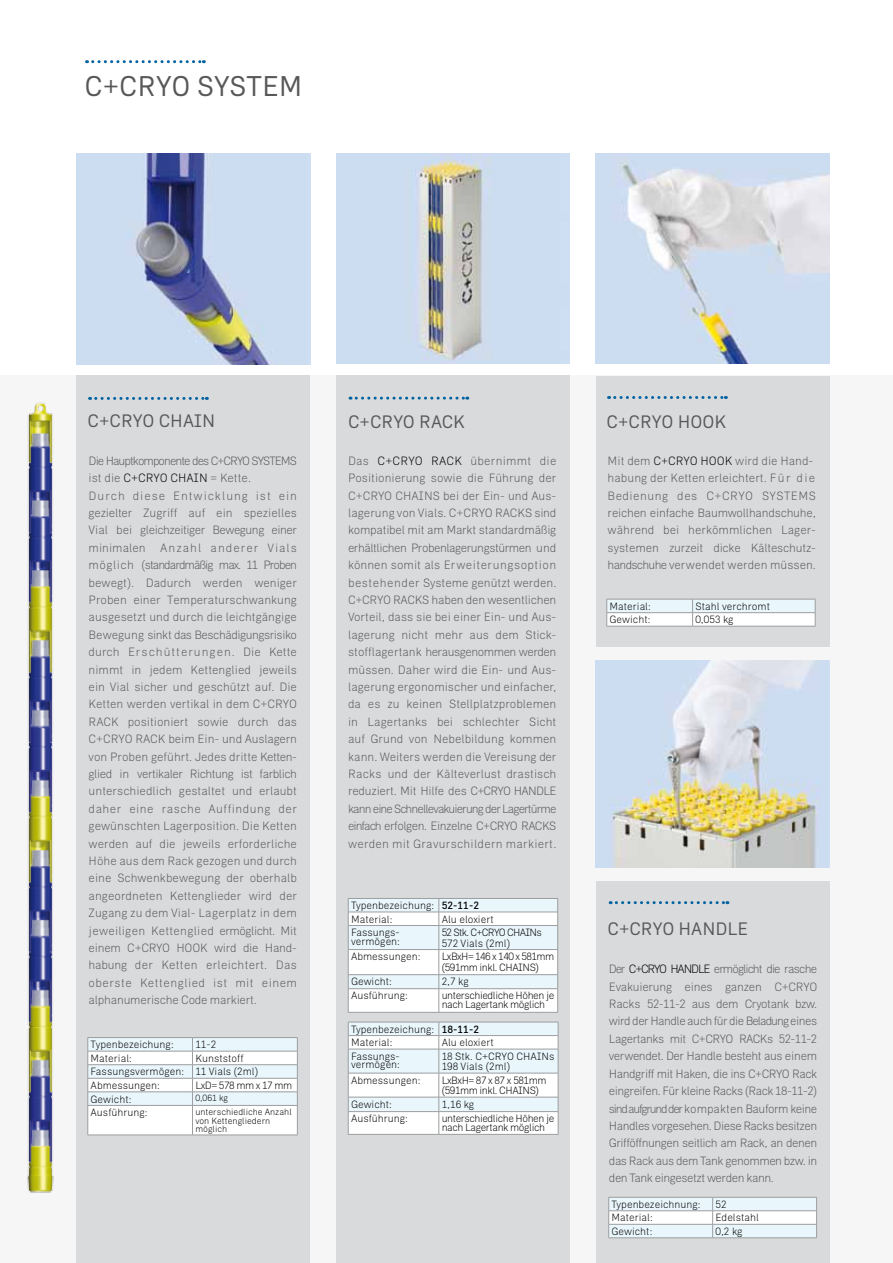
<style>
.page{position:relative;width:893px;height:1263px;background:#fff}
.page>*{position:absolute;margin:0;border:0;box-sizing:border-box;transform-origin:0 0}
.t1{font:28.5px "Zimmer";color:#58585a}
.t2{font:18px "Zimmer";color:#58585a}
.t3{font:300 12px/17.4px "Zimmer";color:#58585a;text-align:justify}
.t4{font:300 10.5px/13.5px "Zimmer";color:#000}
.t5{font:300 10.5px/8.4px "Zimmer";letter-spacing:-.04em;color:#000}
.t6{font:300 10.5px/10.5px "Zimmer";letter-spacing:-.05em;color:#000}
.t7{font:300 10.5px "Zimmer";letter-spacing:-.06em;color:#000}
.t8{font:300 9px/8.6px "Zimmer";color:#000}
.s1{color:#000}
.s2{font-weight:500}
</style>
<div class="page">
<div style="left:0;top:376px;width:893px;height:887px;background:#f6f6f6"></div>
<div style="left:336px;top:376px;width:234px;height:887px;background:#d9dadb"></div>
<div style="left:596px;top:376px;width:234px;height:270px;background:#d9dadb"></div>
<div style="left:596px;top:881px;width:234px;height:382px;background:#d9dadb"></div>
<div style="left:77px;top:376px;width:233px;height:887px;background:#d9dadb"></div>
<svg style="left:90px;top:397px;width:117px;height:3px"></svg>
<svg style="left:350px;top:397px;width:118px;height:3px"></svg>
<svg style="left:609px;top:396px;width:117px;height:3px"></svg>
<img style="left:336px;top:154px;width:234px;height:210px">
<img style="left:596px;top:154px;width:234px;height:210px">
<svg style="left:87px;top:60px;width:117px;height:3px"></svg>
<svg style="left:88px;top:1037px;width:210px;height:98px;background:#f0f5f7"></svg>
<hr style="left:88px;top:1105px;width:104px;height:1px;background:#9c9e9f">
<hr style="left:88px;top:1105px;width:1px;height:30px;background:#9c9e9f">
<hr style="left:192px;top:1105px;width:106px;height:1px;background:#9c9e9f">
<hr style="left:192px;top:1105px;width:1px;height:30px;background:#9c9e9f">
<hr style="left:297px;top:1105px;width:1px;height:30px;background:#9c9e9f">
<hr style="left:88px;top:1135px;width:104px;height:1px;background:#9c9e9f">
<hr style="left:192px;top:1135px;width:106px;height:1px;background:#9c9e9f">
<svg style="left:348px;top:898px;width:210px;height:114px;background:#edf2f5"></svg>
<hr style="left:348px;top:1012px;width:91px;height:1px;background:#9c9e9f">
<hr style="left:439px;top:1012px;width:119px;height:1px;background:#9c9e9f">
<svg style="left:348px;top:1022px;width:211px;height:112px;background:#eff4f7"></svg>
<hr style="left:348px;top:1134px;width:91px;height:1px;background:#9c9e9f">
<hr style="left:439px;top:1134px;width:119px;height:1px;background:#9c9e9f">
<svg style="left:606px;top:599px;width:210px;height:27px;background:#ecf2f5"></svg>
<hr style="left:607px;top:626px;width:86px;height:1px;background:#9c9e9f">
<hr style="left:693px;top:626px;width:122px;height:1px;background:#9c9e9f">
<img style="left:77px;top:154px;width:233px;height:210px">
<svg style="left:610px;top:901px;width:118px;height:3px"></svg>
<img style="left:596px;top:661px;width:234px;height:206px">
<svg style="left:608px;top:1197px;width:209px;height:40px;background:#e9f1f5"></svg>
<hr style="left:608px;top:1237px;width:105px;height:1px;background:#9c9e9f">
<hr style="left:713px;top:1237px;width:104px;height:1px;background:#9c9e9f">
<img style="left:27px;top:402px;width:27px;height:791px">
<h1 class="t1" style="left:85px;top:70px;width:219px">C+CRYO SYSTE M</h1>
<h2 class="t2" style="left:88px;top:411px;width:129px">C+CRYO CHAIN</h2>
<h2 class="t2" style="left:348px;top:411px;width:116px">C+CRYO RACK</h2>
<h2 class="t2" style="left:607px;top:411px;width:121px">C+CRYO H oo k</h2>
<p class="t3" style="left:89px;top:452px;width:210px;text-align:left">Die Hauptkomponente des C+CRYO SYSTEMS ist die <span class="s1">C+CRYO CHAIN</span> = Kette.<br>Durch diese Entwicklung ist ein gezielter Zugriff auf ein spezielles Vial bei gleichzeitiger Bewegung einer minimalen Anzahl anderer Vials möglich (standardmäßig max. 11 Proben bewegt). Dadurch werden weniger Proben einer Temperaturschwankung ausgesetzt und durch die leichtgängige Bewegung sinkt das Beschädigungsrisiko durch Erschütterungen. Die Kette nimmt in jedem Kettenglied jeweils ein Vial sicher und geschützt auf. Die Ketten werden vertikal in dem C+CRYO RACK positioniert sowie durch das C+CRYO RACK beim Ein- und Auslagern von Proben geführt. Jedes dritte Ketten&shy;glied in vertikaler Richtung ist farblich unterschiedlich gestaltet und erlaubt daher eine rasche Auffindung der gewünschten Lagerposition. Die Ketten werden auf die jeweils erforderliche Höhe aus dem Rack gezogen und durch eine Schwenkbewegung der oberhalb angeordneten Kettenglieder wird der Zugang zu dem Vial- Lagerplatz in dem jeweiligen Kettenglied ermöglicht. Mit einem C+CRYO HOOK wird die Hand&shy;habung der Ketten erleichtert. Das oberste Kettenglied ist mit einem alphanumerische Code markiert.</p>
<p class="t3" style="left:348px;top:452px;width:210px">Das <span class="s1">C+CRYO RACK</span> übernimmt die Positionierung sowie die Führung der C+CRYO CHAINS bei der Ein- und Aus&shy;lagerung von Vials. C+CRYO RACKS sind kompatibel mit am Markt standardmäßig erhältlichen Probenlagerungstürmen und können somit als Erweiterungsoption bestehender Systeme genützt werden.<br>C+CRYO RACKS haben den wesentlichen Vorteil, dass sie bei einer Ein- und Aus&shy;lagerung nicht mehr aus dem Stick&shy;stofflagertank herausgenommen werden müssen. Daher wird die Ein- und Aus&shy;lagerung ergonomischer und einfacher, da es zu keinen Stellplatzproblemen in Lagertanks bei schlechter Sicht auf Grund von Nebelbildung kommen kann. Weiters werden die Vereisung der Racks und der Kälteverlust drastisch reduziert. Mit Hilfe des C+CRYO HANDLE kann eine Schnellevakuierung der Lagertürme einfach erfolgen. Einzelne C+CRYO RACKS werden mit Gravurschildern markiert.</p>
<p class="t3" style="left:608px;top:452px;width:210px;text-align:left">Mit dem <span class="s1">C+CRYO HOOK</span> wird die Hand&shy;habung der Ketten erleichtert. F ü r d i e Bedienung des C+CRYO SYSTEMS reichen einfache Baumwollhandschuhe, während bei herkömmlichen Lager&shy;systemen zurzeit dicke Kälteschutz&shy;handschuhe verwendet werden müssen.</p>
<p class="t4" style="left:610px;top:599px;width:43px">Material:</p>
<p class="t4" style="left:695px;top:599px;width:76px">Stahl verchromt</p>
<p class="t4" style="left:610px;top:613px;width:42px">Gewicht:</p>
<p class="t4" style="left:695px;top:613px;width:40px">0,053 kg</p>
<p class="t4" style="left:351px;top:899px;width:130px">Typenbezeichung: <span class="s2">52-11-2<br></span>Material:</p>
<p class="t4" style="left:442px;top:912px;width:54px">Alu eloxiert</p>
<h2 class="t2" style="left:607px;top:918px;width:139px">C+CRYO HANDLE</h2>
<p class="t3" style="left:609px;top:960px;width:210px">Der <span class="s1">C+CRYO HANDLE</span> ermöglicht die rasche Evakuierung eines ganzen C+CRYO Racks 52-11-2 aus dem Cryotank bzw. wird der Handle auch für die Beladung eines Lagertanks mit C+CRYO RACKs 52-11-2 verwendet. Der Handle besteht aus einem Handgriff mit Haken, die ins C+CRYO Rack eingreifen. Für kleine Racks (Rack 18-11-2) sind aufgrund der kompakten Bauform keine Handles vorgesehen. Diese Racks besitzen Grifföffnungen seitlich am Rack, an denen das Rack aus dem Tank genommen bzw. in den Tank eingesetzt werden kann.</p>
<p class="t4" style="left:612px;top:1197px;width:91px">Typenbezeichnung:</p>
<p class="t4" style="left:715px;top:1197px;width:13px">52</p>
<p class="t4" style="left:612px;top:1211px;width:43px">Material:</p>
<p class="t4" style="left:715px;top:1211px;width:45px">Edelstahl</p>
<p class="t4" style="left:612px;top:1224px;width:42px">Gewicht:</p>
<p class="t4" style="left:715px;top:1224px;width:29px">0,2 kg</p>
<p class="t4" style="left:351px;top:928px;width:51px;line-height:8.4px">Fassungs&shy;vermögen:</p>
<p class="t7" style="left:442px;top:926px;width:78px">52 Stk. C+CRYO Chain</p>
<p class="t4" style="left:536px;top:926px;width:7px">s</p>
<p class="t4" style="left:442px;top:936px;width:70px">572 Vials (2ml)</p>
<p class="t4" style="left:351px;top:950px;width:71px">Abmessungen:</p>
<p class="t6" style="left:442px;top:951px;width:114px">LxBxH= 146 x 140 x 581mm (591mm inkl. Chains</p>
<p class="t4" style="left:536px;top:960px;width:5px">)</p>
<p class="t4" style="left:351px;top:975px;width:42px">Gewicht:</p>
<p class="t4" style="left:442px;top:975px;width:29px">2,7 kg</p>
<p class="t4" style="left:351px;top:989px;width:58px">Ausführung:</p>
<p class="t5" style="left:442px;top:991px;width:114px">unterschiedliche Höhen je nach Lagertank möglich</p>
<p class="t4" style="left:351px;top:1022px;width:130px">Typenbezeichung: <span class="s2">18-11-2<br></span>Material:</p>
<p class="t4" style="left:442px;top:1036px;width:54px">Alu eloxiert</p>
<p class="t4" style="left:91px;top:1038px;width:85px">Typenbezeichung:</p>
<p class="t4" style="left:195px;top:1038px;width:22px">11-2</p>
<p class="t4" style="left:91px;top:1051px;width:43px">Material:</p>
<p class="t4" style="left:351px;top:1052px;width:51px;line-height:8.4px">Fassungs&shy;vermögen:</p>
<p class="t4" style="left:442px;top:1049px;width:89px">18 Stk. C+CRYO Chain</p>
<p class="t4" style="left:549px;top:1049px;width:7px">s</p>
<p class="t4" style="left:91px;top:1051px;width:169px;text-indent:105px">Kunststoff<br>Fassungsvermögen: 11 Vials (2ml)<br>Abmessungen:</p>
<p class="t4" style="left:442px;top:1060px;width:70px">198 Vials (2ml)</p>
<p class="t4" style="left:351px;top:1073px;width:71px">Abmessungen:</p>
<p class="t5" style="left:442px;top:1075px;width:106px;line-height:10.5px">LxBxH= 87 x 87 x 581mm (591mm inkl. Chains</p>
<p class="t5" style="left:195px;top:1081px;width:98px">LxD= 578 mm x 17 mm</p>
<p class="t4" style="left:536px;top:1084px;width:5px">)</p>
<p class="t4" style="left:91px;top:1092px;width:42px">Gewicht:</p>
<p class="t8" style="left:195px;top:1094px;width:34px">0,061 kg</p>
<p class="t4" style="left:91px;top:1106px;width:58px">Ausführung:</p>
<p class="t8" style="left:195px;top:1107px;width:98px">unterschiedliche Anzahl von Kettengliedern möglich</p>
<p class="t4" style="left:351px;top:1097px;width:42px">Gewicht:</p>
<p class="t4" style="left:442px;top:1097px;width:34px">1,16 kg</p>
<p class="t4" style="left:351px;top:1112px;width:58px">Ausführung:</p>
<p class="t5" style="left:442px;top:1114px;width:114px">unterschiedliche Höhen je nach Lagertank möglich</p>
</div>
